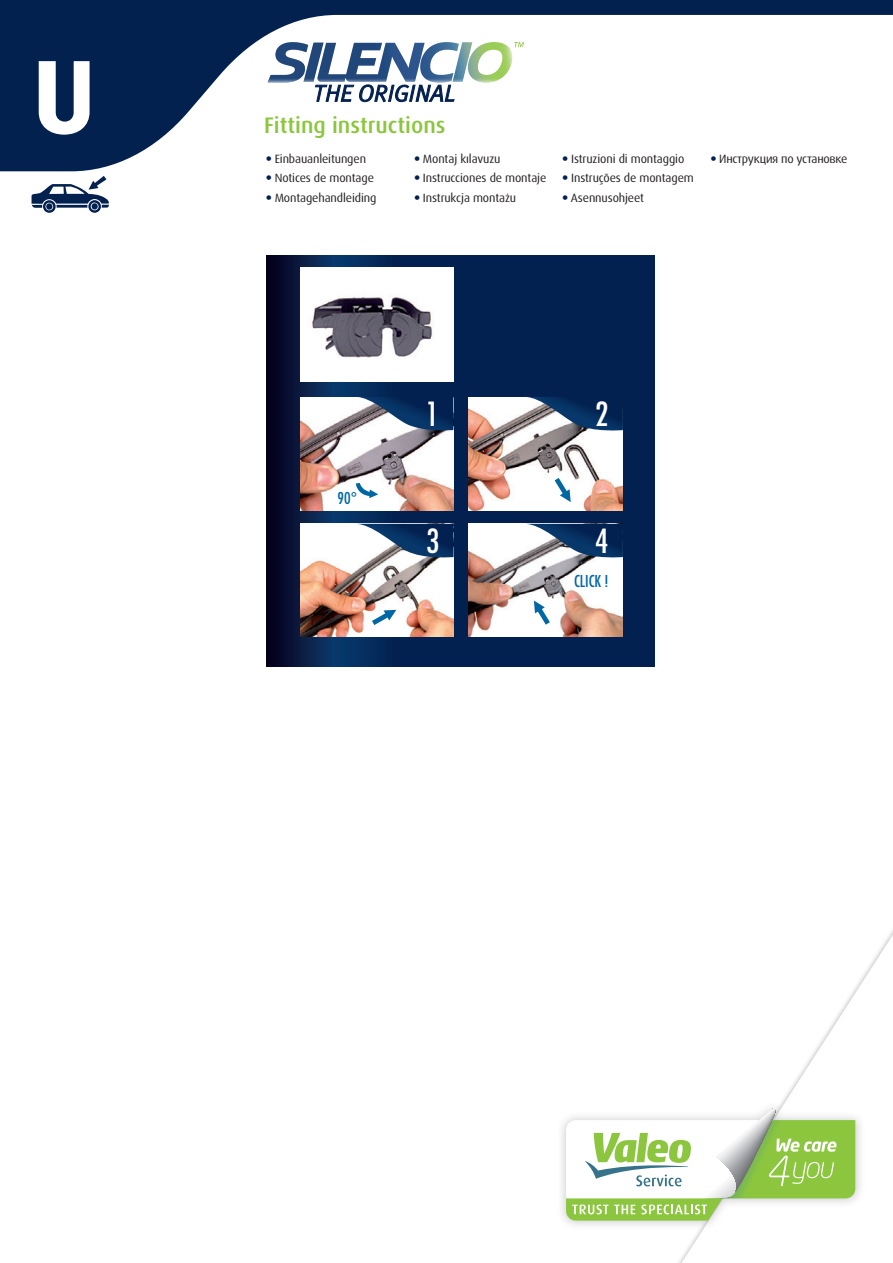
<style>
.page{position:relative;width:893px;height:1263px;background:#fff}
.page>*{position:absolute;margin:0;border:0;box-sizing:border-box;transform-origin:0 0}
.t1{font:700 105px "Dax Pro";color:#fff}
.t2{font:condensed 32.4px "Futura Std";color:#fff}
.t3{font:500 22.5px "Dax Pro";color:#8bc63e}
.t4{font:condensed 15.9px "Futura Std";color:#0067a5}
.t5{font:12px "Dax Pro";letter-spacing:-.01em;color:#231f20}
.s1{font-weight:900;color:#03214f}
</style>
<div class="page">
<svg style="left:0;top:0;width:893px;height:171px"></svg>
<svg style="left:678px;top:930px;width:215px;height:333px"></svg>
<img style="left:561px;top:1092px;width:308px;height:142px">
<svg style="left:566px;top:1108px;width:289px;height:112px"></svg>
<svg style="left:266px;top:255px;width:389px;height:411px;background:#09214c"></svg>
<img style="left:301px;top:397px;width:152px;height:113px">
<img style="left:469px;top:397px;width:154px;height:113px">
<img style="left:301px;top:524px;width:152px;height:112px">
<img style="left:469px;top:524px;width:154px;height:112px">
<div style="left:301px;top:268px;width:153px;height:114px;background:#fff"></div>
<img style="left:312px;top:297px;width:121px;height:61px">
<svg style="left:356px;top:483px;width:22px;height:15px"></svg>
<svg style="left:555px;top:478px;width:16px;height:24px"></svg>
<svg style="left:372px;top:610px;width:24px;height:15px"></svg>
<svg style="left:534px;top:600px;width:16px;height:25px"></svg>
<svg style="left:492px;top:397px;width:131px;height:36px"></svg>
<svg style="left:322px;top:397px;width:131px;height:36px"></svg>
<svg style="left:492px;top:524px;width:131px;height:36px"></svg>
<svg style="left:323px;top:524px;width:131px;height:36px"></svg>
<svg style="left:32px;top:176px;width:77px;height:37px"></svg>
<h1 class="t1" style="left:32px;top:29px;width:66px">U</h1>
<h3 class="t3" style="left:264px;top:111px;width:183px">Fitting instructions</h3>
<p class="t5" style="left:266px;top:151px;width:101px"><span class="s1">•</span> Einbauanleitungen</p>
<p class="t5" style="left:266px;top:170px;width:109px"><span class="s1">•</span> Notices de montage</p>
<p class="t5" style="left:266px;top:190px;width:112px"><span class="s1">•</span> Montagehandleiding</p>
<p class="t5" style="left:414px;top:151px;width:88px"><span class="s1">•</span> Montaj kılavuzu</p>
<p class="t5" style="left:414px;top:170px;width:134px"><span class="s1">•</span> Instrucciones de montaje</p>
<p class="t5" style="left:414px;top:190px;width:103px"><span class="s1">•</span> Instrukcja montażu</p>
<p class="t5" style="left:563px;top:151px;width:123px"><span class="s1">•</span> Istruzioni di montaggio</p>
<p class="t5" style="left:563px;top:170px;width:133px"><span class="s1">•</span> Instruções de montagem</p>
<p class="t5" style="left:563px;top:190px;width:83px"><span class="s1">•</span> Asennusohjeet</p>
<p class="t5" style="left:711px;top:151px;width:138px"><span class="s1">•</span> Инструкция по установке</p>
<h3 class="t4" style="left:338px;top:489px;width:21px">90°</h3>
<h2 class="t2" style="left:426px;top:395px;width:15px">1</h2>
<h2 class="t2" style="left:595px;top:395px;width:15px">2</h2>
<h2 class="t2" style="left:426px;top:522px;width:15px">3</h2>
<h2 class="t2" style="left:595px;top:522px;width:15px">4</h2>
<h3 class="t4" style="left:574px;top:572px;width:36px">CLICK !</h3>
</div>
